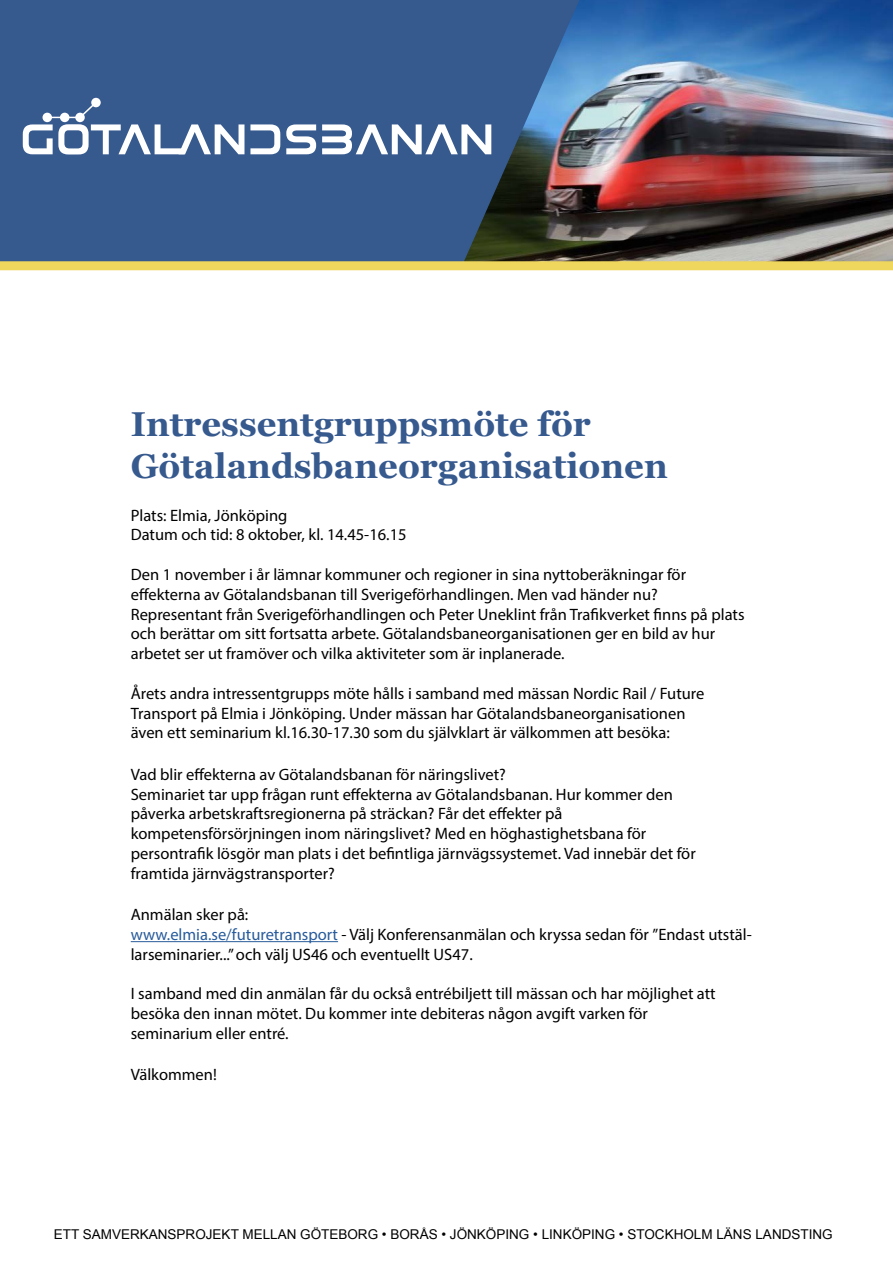
<style>
.page{position:relative;width:893px;height:1263px;background:#fff}
.page>*{position:absolute;margin:0;border:0;box-sizing:border-box;transform-origin:0 0}
.t1{font:700 34.5px/41.4px "Georgia";color:#36598e}
.t2{font:16.5px/19.8px "Myriad Pro";color:#000}
.t3{font:13.5px "Arial";color:#000}
.s1{color:#275b9b}
</style>
<div class="page">
<img style="left:587px;top:0;width:306px;height:261px">
<div style="left:0;top:0;width:322px;height:261px;background:#36598e"></div>
<hr style="left:131px;top:941px;width:207px;height:1px;background:#275b9b">
<div style="left:0;top:261px;width:893px;height:9px;background:#efd75e"></div>
<svg style="left:250px;top:124px;width:30px;height:30px"></svg>
<svg style="left:286px;top:124px;width:30px;height:30px"></svg>
<svg style="left:322px;top:0;width:265px;height:262px;background:#415e85"></svg>
<svg style="left:23px;top:99px;width:221px;height:55px"></svg>
<h1 class="t1" style="left:131px;top:404px;width:539px">Intressentgruppsmöte för<br>Götalandsbaneorganisationen</h1>
<p class="t2" style="left:131px;top:505px;width:277px">Plats: Elmia, Jönköping<br>Datum och tid: 8 oktober, kl. 14.45-16.15</p>
<p class="t2" style="left:131px;top:564px;width:615px">Den 1 november i år lämnar kommuner och regioner in sina nyttoberäkningar för effekterna av Götalandsbanan till Sverigeförhandlingen. Men vad händer nu?<br>Representant från Sverigeförhandlingen och Peter Uneklint från Trafikverket finns på plats och berättar om sitt fortsatta arbete. Götalandsbaneorganisationen ger en bild av hur arbetet ser ut framöver och vilka aktiviteter som är inplanerade.</p>
<p class="t2" style="left:131px;top:683px;width:575px">Årets andra intressentgrupps möte hålls i samband med mässan Nordic Rail / Future<br>Transport på Elmia i Jönköping. Under mässan har Götalandsbaneorganisationen även ett seminarium kl.16.30-17.30 som du självklart är välkommen att besöka:</p>
<p class="t2" style="left:131px;top:764px;width:566px">Vad blir effekterna av Götalandsbanan för näringslivet?<br>Seminariet tar upp frågan runt effekterna av Götalandsbanan. Hur kommer den påverka arbetskraftsregionerna på sträckan? Får det effekter på kompetensförsörjningen inom näringslivet? Med en höghastighetsbana för persontrafik lösgör man plats i det befintliga järnvägssystemet. Vad innebär det för framtida järnvägstransporter?</p>
<p class="t2" style="left:131px;top:904px;width:623px">Anmälan sker på:<br><span class="s1">www.elmia.se/futuretransport</span> - Välj Konferensanmälan och kryssa sedan för ”Endast utstäl&shy;larseminarier...” och välj US46 och eventuellt US47.</p>
<p class="t2" style="left:131px;top:984px;width:586px">I samband med din anmälan får du också entrébiljett till mässan och har möjlighet att besöka den innan mötet. Du kommer inte debiteras någon avgift varken för seminarium eller entré.</p>
<p class="t2" style="left:131px;top:1065px;width:88px">Välkommen!</p>
<p class="t3" style="left:54px;top:1225px;width:780px">ETT SAMVERKANSPROJEKT MELLAN GÖTEBORG • BORÅS • JÖNKÖPING • LINKÖPING • STOCKHOLM LÄNS LANDSTING</p>
</div>
